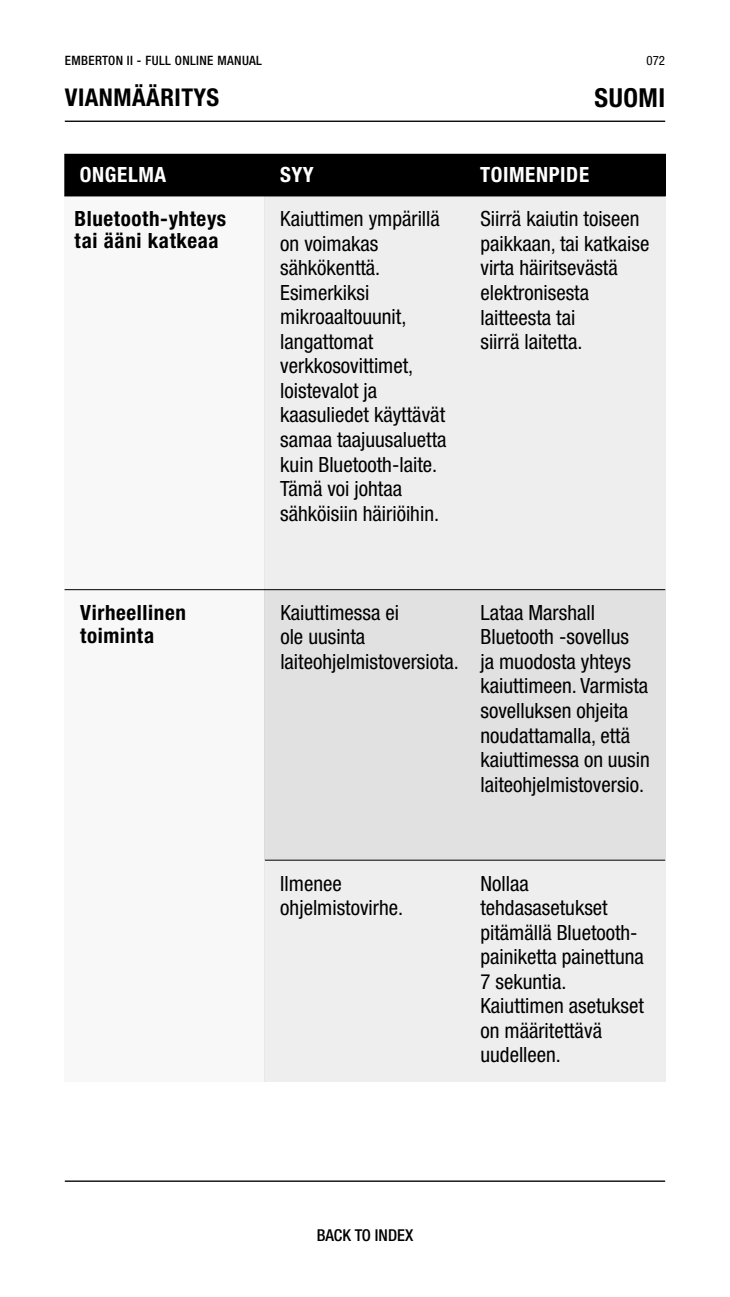
<style>
.page{position:relative;width:730px;height:1297px;background:#fff}
.page>*{position:absolute;margin:0;border:0;box-sizing:border-box;transform-origin:0 0}
.t1{font:700 condensed 26.25px "Helvetica Neue LTW1 G";letter-spacing:.02em;color:#000}
.t2{font:700 condensed 24.5px "Helvetica Neue LTW1 G";letter-spacing:.02em;color:#000}
.t3{font:condensed 21px/24.5px "Helvetica Neue LTW1 G";color:#000}
.t4{font:700 condensed 21px/22.8px "Helvetica Neue LTW1 G";letter-spacing:.03em;color:#000}
.t5{font:700 condensed 21px "Helvetica Neue LTW1 G";letter-spacing:.03em;color:#fff}
.t6{font:500 condensed 16.45px "Helvetica Neue LTW1 G";color:#000}
.t7{font:500 condensed 12.95px "Helvetica Neue LTW1 G";letter-spacing:.03em;color:#000}
.t8{font:condensed 12.95px "Helvetica Neue LTW1 G";color:#000}
</style>
<div class="page">
<hr style="left:65px;top:1180px;width:599px;height:1px;background:#000">
<div style="left:265px;top:196px;width:200px;height:393px;background:#eee"></div>
<div style="left:265px;top:860px;width:200px;height:221px;background:#eee"></div>
<div style="left:465px;top:196px;width:199px;height:393px;background:#eee"></div>
<div style="left:465px;top:860px;width:199px;height:221px;background:#eee"></div>
<div style="left:65px;top:196px;width:200px;height:393px;background:#f8f8f8"></div>
<div style="left:65px;top:154px;width:599px;height:42px;background:#000"></div>
<div style="left:465px;top:589px;width:199px;height:271px;background:#e1e1e1"></div>
<div style="left:265px;top:589px;width:200px;height:271px;background:#e1e1e1"></div>
<div style="left:65px;top:589px;width:200px;height:492px;background:#f8f8f8"></div>
<hr style="left:65px;top:589px;width:599px;height:1px;background:#000">
<hr style="left:265px;top:859px;width:399px;height:1px;background:#000">
<hr style="left:65px;top:121px;width:599px;height:1px;background:#000">
<p class="t7" style="left:65px;top:52px;width:199px">EMBERTON II - FULL ONLINE MANUAL</p>
<p class="t8" style="left:646px;top:53px;width:20px">072</p>
<p class="t2" style="left:65px;top:83px;width:156px">VIANMÄÄRITYS</p>
<p class="t1" style="left:594px;top:82px;width:72px">SUOMI</p>
<p class="t5" style="left:80px;top:162px;width:88px">ONGELMA</p>
<p class="t5" style="left:280px;top:162px;width:35px">SYY</p>
<p class="t5" style="left:480px;top:162px;width:110px">TOIMENPIDE</p>
<p class="t4" style="left:74px;top:207px;width:153px">Bluetooth-yhteys tai ääni katkeaa</p>
<p class="t3" style="left:280px;top:207px;width:167px">Kaiuttimen ympärillä on voimakas sähkökenttä.<br>Esimerkiksi mikroaaltouunit, langattomat verkkosovittimet, loistevalot ja kaasuliedet käyttävät samaa taajuusaluetta kuin Bluetooth-laite.<br>Tämä voi johtaa sähköisiin häiriöihin.</p>
<p class="t3" style="left:480px;top:207px;width:170px">Siirrä kaiutin toiseen paikkaan, tai katkaise virta häiritsevästä elektronisesta laitteesta tai<br>siirrä laitetta.</p>
<p class="t4" style="left:80px;top:601px;width:107px">Virheellinen toiminta</p>
<p class="t3" style="left:280px;top:600px;width:177px">Kaiuttimessa ei<br>ole uusinta laiteohjelmistoversiota.</p>
<p class="t3" style="left:480px;top:600px;width:171px">Lataa Marshall<br>Bluetooth -sovellus<br>ja muodosta yhteys kaiuttimeen. Varmista sovelluksen ohjeita noudattamalla, että kaiuttimessa on uusin laiteohjelmistoversio.</p>
<p class="t3" style="left:280px;top:871px;width:121px">Ilmenee ohjelmistovirhe.</p>
<p class="t3" style="left:480px;top:871px;width:165px">Nollaa tehdasasetukset pitämällä Bluetooth&shy;painiketta painettuna<br>7 sekuntia.<br>Kaiuttimen asetukset on määritettävä uudelleen.</p>
<p class="t6" style="left:316px;top:1225px;width:98px">BACK TO INDEX</p>
</div>
